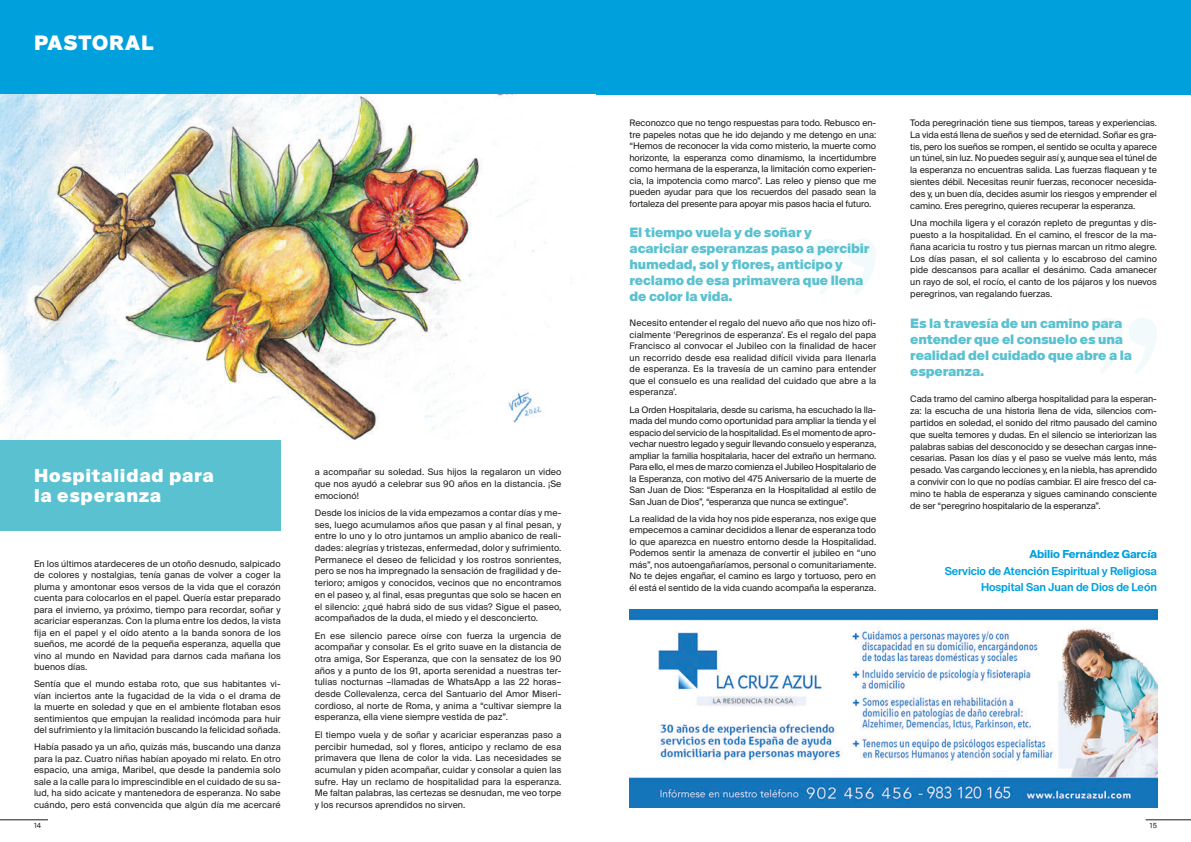
<style>
.page{position:relative;width:1191px;height:842px;background:#fff}
.page>*{position:absolute;margin:0;border:0;box-sizing:border-box;transform-origin:0 0}
.t1{font:900 20px "Suisse Intl";letter-spacing:.045em;color:#fff}
.t2{font:900 18px/20px "Suisse Intl";letter-spacing:.04em;color:#fff}
.t3{font:900 13px/16px "Suisse Intl";letter-spacing:-.01em;color:#5ac1d0}
.t4{font:600 11px/16.1px "Suisse Intl";letter-spacing:-.01em;color:#00a0dd;text-align:right}
.t5{font:700 11px "Suisse Intl";letter-spacing:-.01em;color:#00a0dd}
.t6{font:9px/11.5px "Suisse Intl";letter-spacing:.01em;color:#1d1d1b;text-align:justify}
.t7{font:7px "Suisse Intl";color:#1d1d1b}
</style>
<div class="page">
<div style="left:0;top:0;width:1191px;height:95px;background:#00a0dd"></div>
<img style="left:0;top:95px;width:547px;height:345px">
<hr style="left:1145px;top:819px;width:46px;height:1px;background:#1d1d1b">
<hr style="left:0;top:819px;width:48px;height:1px;background:#1d1d1b">
<svg style="left:813px;top:239px;width:28px;height:56px"></svg>
<svg style="left:848px;top:239px;width:28px;height:56px"></svg>
<svg style="left:1094px;top:318px;width:28px;height:56px"></svg>
<svg style="left:1129px;top:318px;width:28px;height:55px"></svg>
<div style="left:0;top:440px;width:281px;height:90px;background:#5ac1d0"></div>
<img style="left:629px;top:609px;width:528px;height:199px">
<h1 class="t1" style="left:34px;top:31px;width:121px">PASTORAL</h1>
<h2 class="t2" style="left:34px;top:466px;width:181px">Hospitalidad para la esperanza</h2>
<p class="t6" style="left:34px;top:558px;width:248px">En los últimos atardeceres de un otoño desnudo, salpicado de colores y nostalgias, tenía ganas de volver a coger la pluma y amontonar esos versos de la vida que el corazón cuenta para colocarlos en el papel. Quería estar preparado para el invierno, ya próximo, tiempo para recordar, soñar y acariciar esperanzas. Con la pluma entre los dedos, la vista fija en el papel y el oído atento a la banda sonora de los sueños, me acordé de la pequeña esperanza, aquella que vino al mundo en Navidad para darnos cada mañana los buenos días.</p>
<p class="t6" style="left:34px;top:678px;width:248px">Sentía que el mundo estaba roto, que sus habitantes vi&shy;vían inciertos ante la fugacidad de la vida o el drama de la muerte en soledad y que en el ambiente flotaban esos sentimientos que empujan la realidad incómoda para huir del sufrimiento y la limitación buscando la felicidad soñada.</p>
<p class="t6" style="left:34px;top:741px;width:248px">Había pasado ya un año, quizás más, buscando una danza para la paz. Cuatro niñas habían apoyado mi relato. En otro espacio, una amiga, Maribel, que desde la pandemia solo sale a la calle para lo imprescindible en el cuidado de su sa&shy;lud, ha sido acicate y mantenedora de esperanza. No sabe cuándo, pero está convencida que algún día me acercaré</p>
<p class="t6" style="left:315px;top:466px;width:248px">a acompañar su soledad. Sus hijos la regalaron un video que nos ayudó a celebrar sus 90 años en la distancia. ¡Se emocionó!</p>
<p class="t6" style="left:315px;top:507px;width:248px">Desde los inicios de la vida empezamos a contar días y me&shy;ses, luego acumulamos años que pasan y al final pesan, y entre lo uno y lo otro juntamos un amplio abanico de reali&shy;dades: alegrías y tristezas, enfermedad, dolor y sufrimiento.<br>Permanece el deseo de felicidad y los rostros sonrientes, pero se nos ha impregnado la sensación de fragilidad y de&shy;terioro; amigos y conocidos, vecinos que no encontramos en el paseo y, al final, esas preguntas que solo se hacen en el silencio: ¿qué habrá sido de sus vidas? Sigue el paseo, acompañados de la duda, el miedo y el desconcierto.</p>
<p class="t6" style="left:315px;top:630px;width:248px">En ese silencio parece oírse con fuerza la urgencia de acompañar y consolar. Es el grito suave en la distancia de otra amiga, Sor Esperanza, que con la sensatez de los 90 años y a punto de los 91, aporta serenidad a nuestras ter&shy;tulias nocturnas –llamadas de WhatsApp a las 22 horas– desde Collevalenza, cerca del Santuario del Amor Miseri&shy;cordioso, al norte de Roma, y anima a “cultivar siempre la esperanza, ella viene siempre vestida de paz”.</p>
<p class="t6" style="left:315px;top:729px;width:248px">El tiempo vuela y de soñar y acariciar esperanzas paso a percibir humedad, sol y flores, anticipo y reclamo de esa primavera que llena de color la vida. Las necesidades se acumulan y piden acompañar, cuidar y consolar a quien las sufre. Hay un reclamo de hospitalidad para la esperanza.<br>Me faltan palabras, las certezas se desnudan, me veo torpe y los recursos aprendidos no sirven.</p>
<p class="t6" style="left:629px;top:117px;width:248px">Reconozco que no tengo respuestas para todo. Rebusco en&shy;tre papeles notas que he ido dejando y me detengo en una: “Hemos de reconocer la vida como misterio, la muerte como horizonte, la esperanza como dinamismo, la incertidumbre como hermana de la esperanza, la limitación como experien&shy;cia, la impotencia como marco”. Las releo y pienso que me pueden ayudar para que los recuerdos del pasado sean la fortaleza del presente para apoyar mis pasos hacia el futuro.</p>
<h3 class="t3" style="left:629px;top:224px;width:241px">El tiempo vuela y de soñar y acariciar esperanzas paso a percibir humedad, sol y flores, anticipo y reclamo de esa primavera que llena de color la vida.</h3>
<p class="t6" style="left:629px;top:317px;width:248px">Necesito entender el regalo del nuevo año que nos hizo ofi&shy;cialmente ‘Peregrinos de esperanza’. Es el regalo del papa Francisco al convocar el Jubileo con la finalidad de hacer un recorrido desde esa realidad difícil vivida para llenarla de esperanza. Es la travesía de un camino para entender que el consuelo es una realidad del cuidado que abre a la esperanza’.</p>
<p class="t6" style="left:629px;top:404px;width:248px">La Orden Hospitalaria, desde su carisma, ha escuchado la lla&shy;mada del mundo como oportunidad para ampliar la tienda y el espacio del servicio de la hospitalidad. Es el momento de apro&shy;vechar nuestro legado y seguir llevando consuelo y esperanza, ampliar la familia hospitalaria, hacer del extraño un hermano.<br>Para ello, el mes de marzo comienza el Jubileo Hospitalario de la Esperanza, con motivo del 475 Aniversario de la muerte de San Juan de Dios: “Esperanza en la Hospitalidad al estilo de San Juan de Dios”, “esperanza que nunca se extingue”.</p>
<p class="t6" style="left:629px;top:513px;width:248px">La realidad de la vida hoy nos pide esperanza, nos exige que empecemos a caminar decididos a llenar de esperanza todo lo que aparezca en nuestro entorno desde la Hospitalidad.<br>Podemos sentir la amenaza de convertir el jubileo en “uno más”, nos autoengañaríamos, personal o comunitariamente.<br>No te dejes engañar, el camino es largo y tortuoso, pero en él está el sentido de la vida cuando acompaña la esperanza.</p>
<p class="t6" style="left:910px;top:117px;width:248px;line-height:11.8px">Toda peregrinación tiene sus tiempos, tareas y experiencias.<br>La vida está llena de sueños y sed de eternidad. Soñar es gra&shy;tis, pero los sueños se rompen, el sentido se oculta y aparece un túnel, sin luz. No puedes seguir así y, aunque sea el túnel de la esperanza no encuentras salida. Las fuerzas flaquean y te sientes débil. Necesitas reunir fuerzas, reconocer necesida&shy;des y, un buen día, decides asumir los riesgos y emprender el camino. Eres peregrino, quieres recuperar la esperanza.</p>
<p class="t6" style="left:910px;top:217px;width:248px;line-height:11.8px">Una mochila ligera y el corazón repleto de preguntas y dis&shy;puesto a la hospitalidad. En el camino, el frescor de la ma&shy;ñana acaricia tu rostro y tus piernas marcan un ritmo alegre.<br>Los días pasan, el sol calienta y lo escabroso del camino pide descansos para acallar el desánimo. Cada amanecer un rayo de sol, el rocío, el canto de los pájaros y los nuevos peregrinos, van regalando fuerzas.</p>
<h3 class="t3" style="left:910px;top:315px;width:223px;line-height:16.3px">Es la travesía de un camino para entender que el consuelo es una realidad del cuidado que abre a la esperanza.</h3>
<p class="t6" style="left:910px;top:393px;width:248px;line-height:11.8px">Cada tramo del camino alberga hospitalidad para la esperan&shy;za: la escucha de una historia llena de vida, silencios com&shy;partidos en soledad, el sonido del ritmo pausado del camino que suelta temores y dudas. En el silencio se interiorizan las palabras sabias del desconocido y se desechan cargas inne&shy;cesarias. Pasan los días y el paso se vuelve más lento, más pesado. Vas cargando lecciones y, en la niebla, has aprendido a convivir con lo que no podías cambiar. El aire fresco del ca&shy;mino te habla de esperanza y sigues caminando consciente de ser “peregrino hospitalario de la esperanza”.</p>
<p class="t5" style="left:1029px;top:548px;width:129px">Abilio Fernández García</p>
<p class="t4" style="left:944px;top:563px;width:214px">Servicio de Atención Espiritual y Religiosa<br>Hospital San Juan de Dios de León</p>
<p class="t7" style="left:34px;top:821px;width:9px">14</p>
<p class="t7" style="left:1150px;top:821px;width:9px">15</p>
</div>
